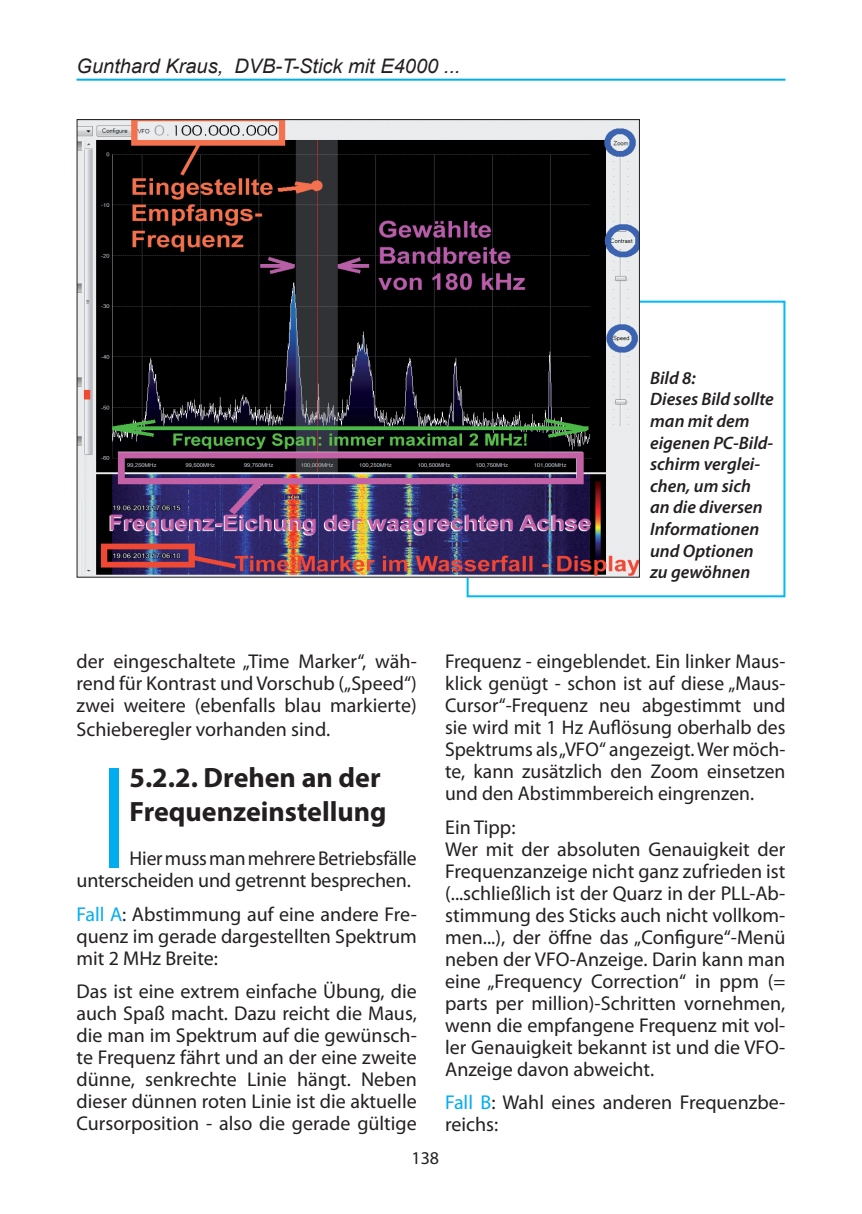
<style>
.page{position:relative;width:862px;height:1214px;background:#fff}
.page>*{position:absolute;margin:0;border:0;box-sizing:border-box;transform-origin:0 0}
.t1{font:700 148.2px "Myriad Pro";color:#00aeef;scale:.43 1}
.t2{font:700 28px/33.6px "Myriad Pro";color:#231f20}
.t3{font:20px/22px "Myriad Pro";color:#231f20;text-align:justify}
.t4{font:italic 20px "Arial";color:#231f20}
.t5{font:italic 600 18px/21.6px "Myriad Pro";color:#231f20}
.t6{font:18px "Myriad Pro";color:#231f20}
.s1{color:#00aeef}
</style>
<div class="page">
<hr style="left:77px;top:79px;width:708px;height:2px;background:#00aeef">
<div style="left:466px;top:300px;width:319px;height:297px;border:2px solid #00baf1"></div>
<img style="left:79px;top:121px;width:559px;height:454px">
<p class="t4" style="left:77px;top:53px;width:385px">Gunthard Kraus, DVB-T-Stick mit E4000 ...</p>
<p class="t5" style="left:650px;top:366px;width:125px">Bild 8:<br>Dieses Bild sollte man mit dem eigenen PC-Bild&shy;schirm verglei&shy;chen, um sich an die diversen<br>Informationen und Optionen zu gewöhnen</p>
<p class="t3" style="left:77px;top:650px;width:342px">der eingeschaltete „Time Marker“, wäh&shy;rend für Kontrast und Vorschub („Speed“) zwei weitere (ebenfalls blau markierte)</p>
<p class="t3" style="left:77px;top:718px;width:255px">Schieberegler vorhanden sind.</p>
<h1 class="t1" style="left:105px;top:721px;width:44px">I</h1>
<h2 class="t2" style="left:129px;top:759px;width:258px">5.2.2. Drehen an der<br>Frequenzeinstellung</h2>
<p class="t3" style="left:77px;top:847px;width:342px;text-align:right">Hier muss man mehrere Betriebsfälle unterscheiden und getrennt besprechen.</p>
<p class="t3" style="left:77px;top:902px;width:342px"><span class="s1">Fall A</span>: Abstimmung auf eine andere Fre&shy;quenz im gerade dargestellten Spektrum mit 2 MHz Breite:</p>
<p class="t3" style="left:77px;top:979px;width:342px">Das ist eine extrem einfache Übung, die auch Spaß macht. Dazu reicht die Maus, die man im Spektrum auf die gewünsch&shy;te Frequenz fährt und an der eine zweite dünne, senkrechte Linie hängt. Neben dieser dünnen roten Linie ist die aktuelle Cursorposition - also die gerade gültige</p>
<p class="t3" style="left:445px;top:650px;width:342px">Frequenz - eingeblendet. Ein linker Maus&shy;klick genügt - schon ist auf diese „Maus-Cursor“-Frequenz neu abgestimmt und sie wird mit 1 Hz Auflösung oberhalb des Spektrums als „VFO“ angezeigt. Wer möch&shy;te, kann zusätzlich den Zoom einsetzen und den Abstimmbereich eingrenzen.</p>
<p class="t3" style="left:445px;top:815px;width:342px;text-align:left">Ein Tipp:<br>Wer mit der absoluten Genauigkeit der Frequenzanzeige nicht ganz zufrieden ist (...schließlich ist der Quarz in der PLL-Ab&shy;stimmung des Sticks auch nicht vollkom&shy;men...), der öffne das „Configure“-Menü neben der VFO-Anzeige. Darin kann man eine „Frequency Correction“ in ppm (= parts per million)-Schritten vornehmen, wenn die empfangene Frequenz mit vol&shy;ler Genauigkeit bekannt ist und die VFO-Anzeige davon abweicht.</p>
<p class="t3" style="left:445px;top:1091px;width:342px"><span class="s1">Fall B</span>: Wahl eines anderen Frequenzbe&shy;reichs:</p>
<p class="t6" style="left:411px;top:1147px;width:29px">138</p>
</div>
